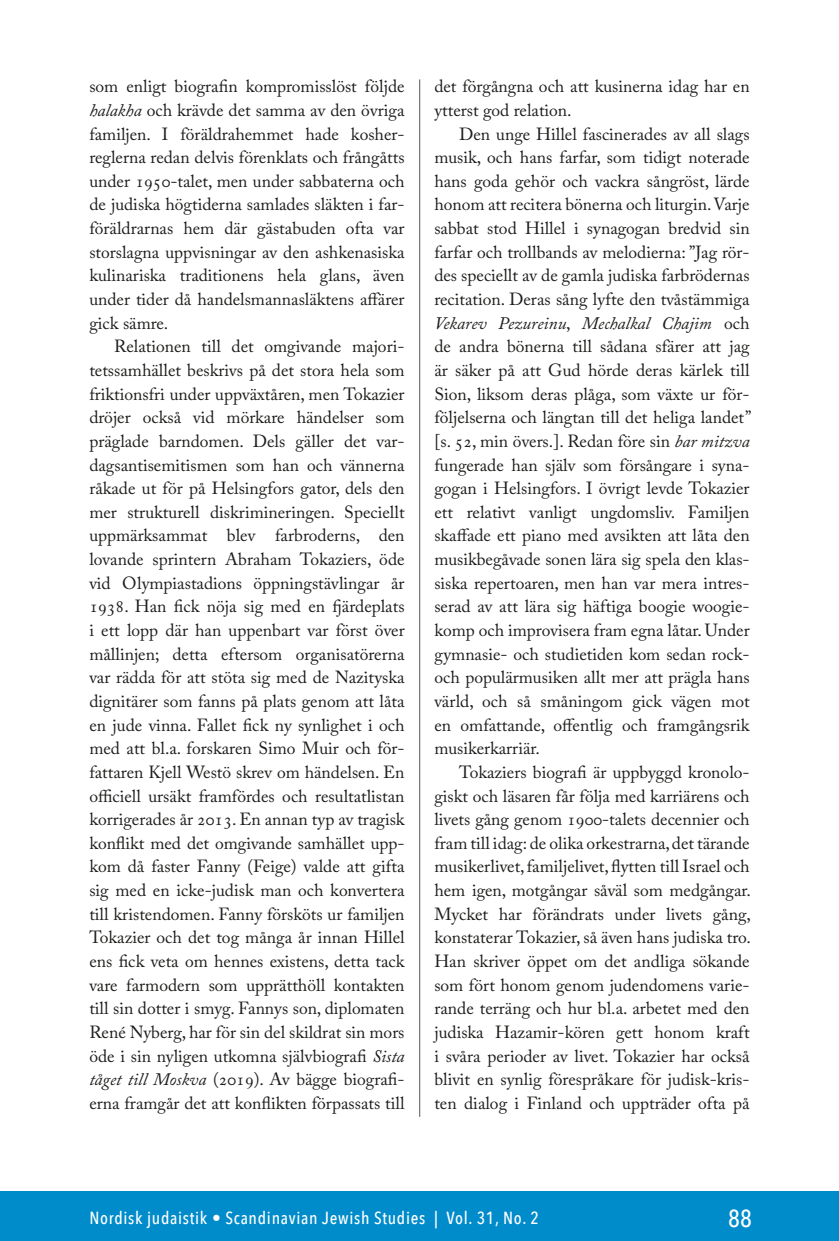
<style>
.page{position:relative;width:839px;height:1241px;background:#fff}
.page>*{position:absolute;margin:0;border:0;box-sizing:border-box;transform-origin:0 0}
.t1{font:500 24.5px "Avenir Next Condensed";color:#fff}
.Leipis{font:17.5px/23.6px "Adobe Caslon Pro";color:#1d1d1b;text-align:justify}
.t2{font:500 17.5px "Avenir Next Condensed";letter-spacing:.04em;color:#fff}
.s1{font-style:italic}
</style>
<div class="page">
<div style="left:0;top:1191px;width:838px;height:49px;background:#008bcb"></div>
<hr style="left:419px;top:79px;width:1px;height:1037px;background:#575756">
<p class="Leipis" style="left:89px;top:74px;width:317px">som enligt biografin kompromisslöst följde <span class="s1">halakha</span> och krävde det samma av den övriga familjen. I föräldrahemmet hade kosher&shy;reglerna redan delvis förenklats och frångåtts under 1950-talet, men under sabbaterna och de judiska högtiderna samlades släkten i far&shy;föräldrarnas hem där gästabuden ofta var storslagna uppvisningar av den ashkenasiska kulinariska traditionens hela glans, även under tider då handelsmannasläktens affärer gick sämre.</p>
<p class="Leipis" style="left:89px;top:334px;width:317px;text-indent:25px">Relationen till det omgivande majori&shy;tetssamhället beskrivs på det stora hela som friktionsfri under uppväxtåren, men Tokazier dröjer också vid mörkare händelser som präglade barndomen. Dels gäller det var&shy;dagsantisemitismen som han och vännerna råkade ut för på Helsingfors gator, dels den mer strukturell diskrimineringen. Speciellt uppmärksammat blev farbroderns, den lovande sprintern Abraham Tokaziers, öde vid Olympiastadions öppningstävlingar år 1938. Han fick nöja sig med en fjärdeplats i ett lopp där han uppenbart var först över mållinjen; detta eftersom organisatörerna var rädda för att stöta sig med de Nazityska dignitärer som fanns på plats genom att låta en jude vinna. Fallet fick ny synlighet i och med att bl.a. forskaren Simo Muir och för&shy;fattaren Kjell Westö skrev om händelsen. En officiell ursäkt framfördes och resultatlistan korrigerades år 2013. En annan typ av tragisk konflikt med det omgivande samhället upp&shy;kom då faster Fanny (Feige) valde att gifta sig med en icke-judisk man och konvertera till kristendomen. Fanny försköts ur familjen Tokazier och det tog många år innan Hillel ens fick veta om hennes existens, detta tack vare farmodern som upprätthöll kontakten till sin dotter i smyg. Fannys son, diplomaten René Nyberg, har för sin del skildrat sin mors öde i sin nyligen utkomna självbiografi <span class="s1">Sista tåget till Moskva</span> (2019). Av bägge biografi&shy;erna framgår det att konflikten förpassats till</p>
<p class="Leipis" style="left:434px;top:74px;width:317px">det förgångna och att kusinerna idag har en ytterst god relation.</p>
<p class="Leipis" style="left:434px;top:122px;width:318px;text-indent:25px">Den unge Hillel fascinerades av all slags musik, och hans farfar, som tidigt noterade hans goda gehör och vackra sångröst, lärde honom att recitera bönerna och liturgin. Varje sabbat stod Hillel i synagogan bredvid sin farfar och trollbands av melodierna: ”Jag rör&shy;des speciellt av de gamla judiska farbrödernas recitation. Deras sång lyfte den tvåstämmiga <span class="s1">Vekarev Pezureinu</span>, <span class="s1">Mechalkal Chajim</span> och de andra bönerna till sådana sfärer att jag är säker på att Gud hörde deras kärlek till Sion, liksom deras plåga, som växte ur för&shy;följelserna och längtan till det heliga landet” [s. 52, min övers.]. Redan före sin <span class="s1">bar mitzva </span>fungerade han själv som försångare i syna&shy;gogan i Helsingfors. I övrigt levde Tokazier ett relativt vanligt ungdomsliv. Familjen skaffade ett piano med avsikten att låta den musikbegåvade sonen lära sig spela den klas&shy;siska repertoaren, men han var mera intres&shy;serad av att lära sig häftiga boogie woogie&shy;komp och improvisera fram egna låtar. Under gymnasie- och studietiden kom sedan rock&shy;och populärmusiken allt mer att prägla hans värld, och så småningom gick vägen mot en omfattande, offentlig och framgångsrik musikerkarriär.</p>
<p class="Leipis" style="left:434px;top:760px;width:318px;text-indent:25px">Tokaziers biografi är uppbyggd kronolo&shy;giskt och läsaren får följa med karriärens och livets gång genom 1900-talets decennier och fram till idag: de olika orkestrarna, det tärande musikerlivet, familjelivet, flytten till Israel och hem igen, motgångar såväl som medgångar.<br>Mycket har förändrats under livets gång, konstaterar Tokazier, så även hans judiska tro.<br>Han skriver öppet om det andliga sökande som fört honom genom judendomens varie&shy;rande terräng och hur bl.a. arbetet med den judiska Hazamir-kören gett honom kraft i svåra perioder av livet. Tokazier har också blivit en synlig förespråkare för judisk-kris&shy;ten dialog i Finland och uppträder ofta på</p>
<p class="t2" style="left:89px;top:1207px;width:451px">Nordisk judaistik • Scandinavian Jewish Studies | Vol. 31, No. 2</p>
<h1 class="t1" style="left:728px;top:1203px;width:25px">88</h1>
</div>
